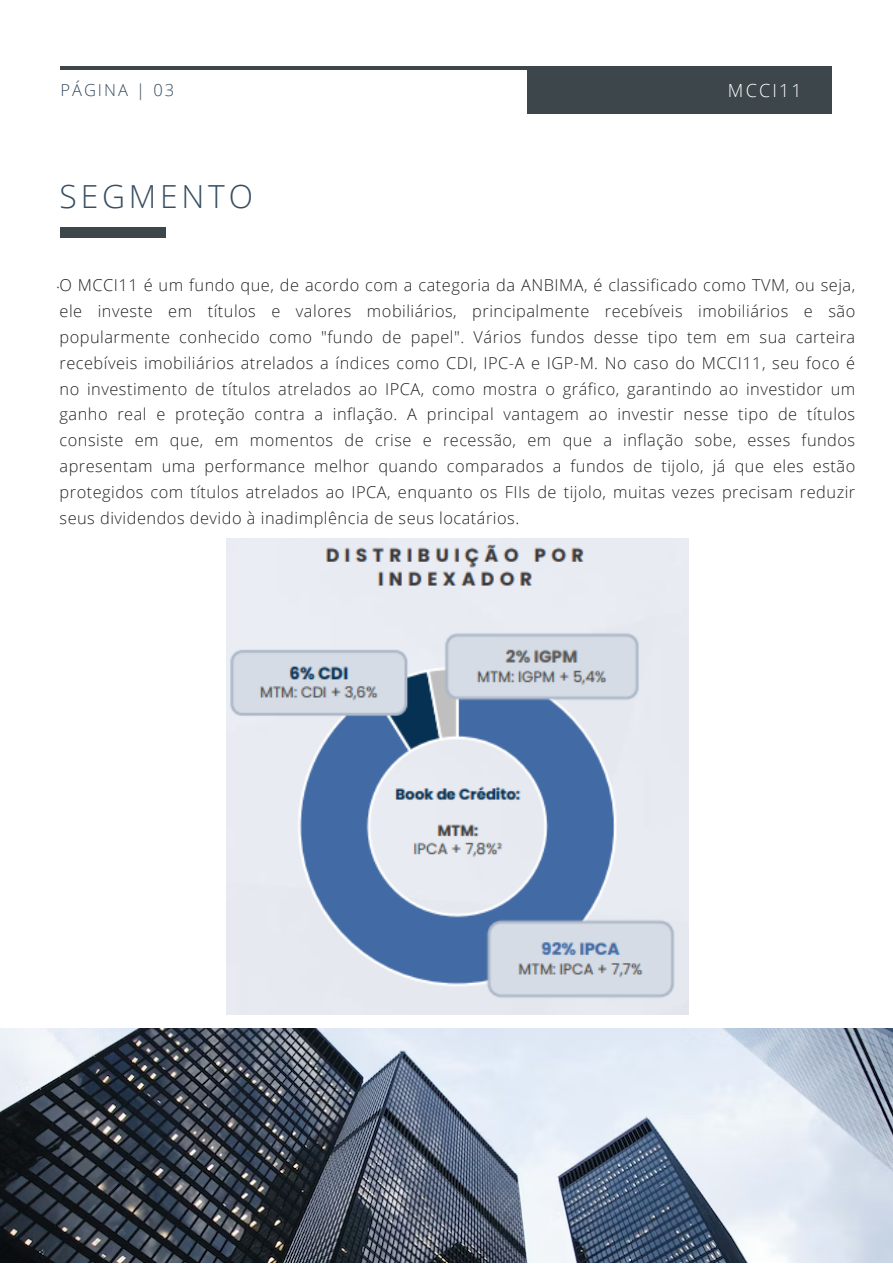
<style>
.page{position:relative;width:893px;height:1264px;background:#fff}
.page>*{position:absolute;margin:0;border:0;box-sizing:border-box;transform-origin:0 0}
.t1{font:300 31.8px "Open Sans";letter-spacing:.12em;color:#364d62}
.t2{font:300 18px "Open Sans";letter-spacing:.12em;color:#fff}
.t3{font:300 16.5px "Open Sans";letter-spacing:.12em;color:#364d62}
.t4{font:300 16.35px/25.8px "Open Sans";letter-spacing:.03em;color:#222;text-align:justify}
</style>
<div class="page">
<hr style="left:60px;top:66px;width:770px;height:4px;background:#3d464a">
<div style="left:527px;top:66px;width:305px;height:47px;background:#3d464a"></div>
<img style="left:0;top:1028px;width:892px;height:234px">
<div style="left:60px;top:228px;width:106px;height:10px;background:#3d464a"></div>
<img style="left:226px;top:538px;width:462px;height:476px">
<p class="t3" style="left:60px;top:79px;width:115px">PÁGINA | 03</p>
<p class="t2" style="left:727px;top:78px;width:75px">MCCI11</p>
<p class="t1" style="left:60px;top:174px;width:195px">SEGMENTO</p>
<p class="t4" style="left:56px;top:269px;width:5px">.</p>
<p class="t4" style="left:60px;top:272px;width:797px">O MCCI11 é um fundo que, de acordo com a categoria da ANBIMA, é classificado como TVM, ou seja, ele investe em títulos e valores mobiliários, principalmente recebíveis imobiliários e são popularmente conhecido como "fundo de papel". Vários fundos desse tipo tem em sua carteira recebíveis imobiliários atrelados a índices como CDI, IPC-A e IGP-M. No caso do MCCI11, seu foco é no investimento de títulos atrelados ao IPCA, como mostra o gráfico, garantindo ao investidor um ganho real e proteção contra a inflação. A principal vantagem ao investir nesse tipo de títulos consiste em que, em momentos de crise e recessão, em que a inflação sobe, esses fundos apresentam uma performance melhor quando comparados a fundos de tijolo, já que eles estão protegidos com títulos atrelados ao IPCA, enquanto os FIIs de tijolo, muitas vezes precisam reduzir seus dividendos devido à inadimplência de seus locatários.</p>
</div>
